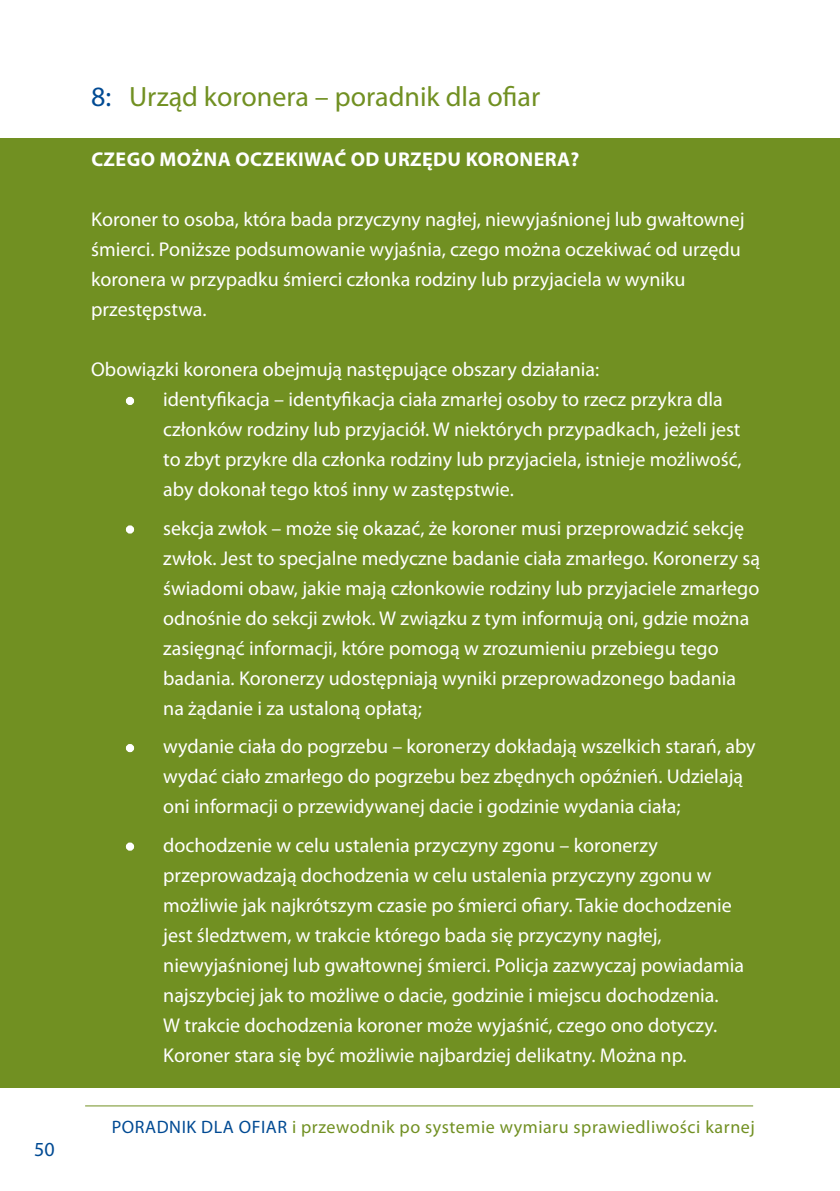
<style>
.page{position:relative;width:840px;height:1191px;background:#fff}
.page>*{position:absolute;margin:0;border:0;box-sizing:border-box;transform-origin:0 0}
.t1{font:28px "Myriad Pro";color:#719022}
.t2{font:20px/30px "Myriad Pro";color:#fff}
.t3{font:700 20px "Myriad Pro";letter-spacing:.02em;color:#fff}
.t4{font:20px "Myriad Pro";color:#004a93}
.t5{font:18px "Myriad Pro";letter-spacing:.03em;color:#719022}
.s1{color:#004a93}
</style>
<div class="page">
<hr style="left:85px;top:1105px;width:667px;height:1px;background:#719022">
<div style="left:0;top:138px;width:839px;height:949px;background:#719022"></div>
<div style="left:126px;top:397px;width:8px;height:8px;border:4px solid #fff;border-radius:50%"></div>
<div style="left:126px;top:525px;width:8px;height:8px;border:4px solid #fff;border-radius:50%"></div>
<div style="left:126px;top:744px;width:8px;height:8px;border:4px solid #fff;border-radius:50%"></div>
<div style="left:126px;top:842px;width:8px;height:8px;border:4px solid #fff;border-radius:50%"></div>
<p class="t4" style="left:34px;top:1136px;width:22px">50</p>
<h1 class="t1" style="left:91px;top:79px;width:450px"><span class="s1">8:</span> Urząd koronera – poradnik dla ofiar</h1>
<p class="t3" style="left:91px;top:146px;width:489px">CZEGO MOŻNA OCZEKIWAĆ OD URZĘDU KORONERA?</p>
<p class="t2" style="left:91px;top:204px;width:654px">Koroner to osoba, która bada przyczyny nagłej, niewyjaśnionej lub gwałtownej śmierci. Poniższe podsumowanie wyjaśnia, czego można oczekiwać od urzędu koronera w przypadku śmierci członka rodziny lub przyjaciela w wyniku przestępstwa.</p>
<p class="t2" style="left:91px;top:354px;width:509px">Obowiązki koronera obejmują następujące obszary działania:</p>
<p class="t2" style="left:163px;top:384px;width:579px;text-indent:-36px">• identyfikacja – identyfikacja ciała zmarłej osoby to rzecz przykra dla członków rodziny lub przyjaciół. W niektórych przypadkach, jeżeli jest to zbyt przykre dla członka rodziny lub przyjaciela, istnieje możliwość, aby dokonał tego ktoś inny w zastępstwie.</p>
<p class="t2" style="left:163px;top:513px;width:598px;text-indent:-36px">• sekcja zwłok – może się okazać, że koroner musi przeprowadzić sekcję zwłok. Jest to specjalne medyczne badanie ciała zmarłego. Koronerzy są świadomi obaw, jakie mają członkowie rodziny lub przyjaciele zmarłego odnośnie do sekcji zwłok. W związku z tym informują oni, gdzie można zasięgnąć informacji, które pomogą w zrozumieniu przebiegu tego badania. Koronerzy udostępniają wyniki przeprowadzonego badania na żądanie i za ustaloną opłatą;</p>
<p class="t2" style="left:163px;top:731px;width:593px;text-indent:-36px">• wydanie ciała do pogrzebu – koronerzy dokładają wszelkich starań, aby wydać ciało zmarłego do pogrzebu bez zbędnych opóźnień. Udzielają oni informacji o przewidywanej dacie i godzinie wydania ciała;</p>
<p class="t2" style="left:163px;top:830px;width:582px;text-indent:-36px">• dochodzenie w celu ustalenia przyczyny zgonu – koronerzy przeprowadzają dochodzenia w celu ustalenia przyczyny zgonu w możliwie jak najkrótszym czasie po śmierci ofiary. Takie dochodzenie jest śledztwem, w trakcie którego bada się przyczyny nagłej, niewyjaśnionej lub gwałtownej śmierci. Policja zazwyczaj powiadamia najszybciej jak to możliwe o dacie, godzinie i miejscu dochodzenia.<br>W trakcie dochodzenia koroner może wyjaśnić, czego ono dotyczy.<br>Koroner stara się być możliwie najbardziej delikatny. Można np.</p>
<p class="t5" style="left:112px;top:1116px;width:644px"><span class="s1">PORADNIK DLA OFIAR</span> i przewodnik po systemie wymiaru sprawiedliwości karnej</p>
</div>
